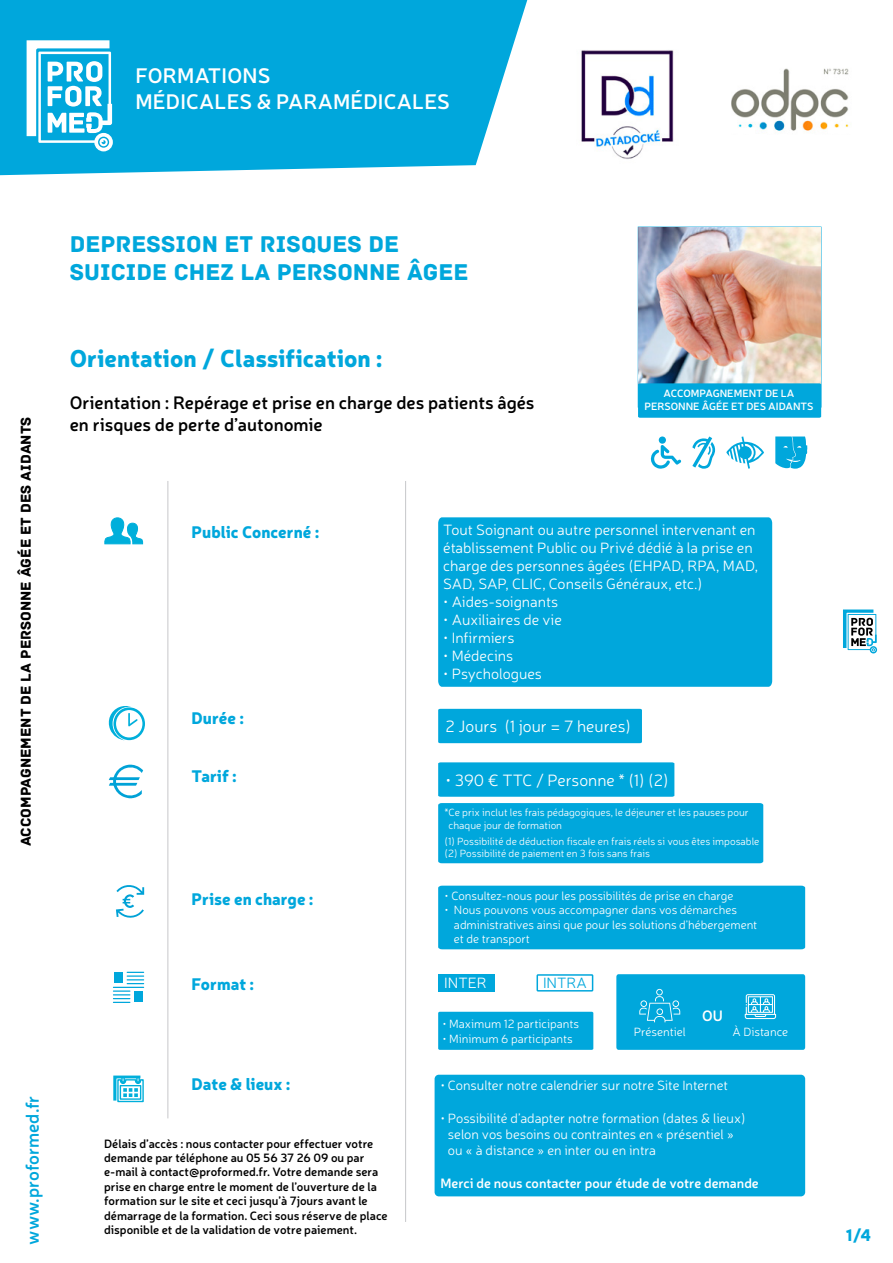
<style>
.page{position:relative;width:893px;height:1263px;background:#fff}
.page>*{position:absolute;margin:0;border:0;box-sizing:border-box;transform-origin:0 0}
.t1{font:900 25.5px "Neris";color:#00acd8}
.t2{font:24px/28.8px "Archive";color:#00a7dc}
.t3{font:900 24px "Neris";color:#00a7dc}
.t4{font:600 21px/25.2px "Neris";letter-spacing:.01em;color:#fff}
.t5{font:600 18px/21.6px "Neris";color:#000}
.t6{font:600 18px "Neris";color:#00a7dc}
.t7{font:900 16.5px "Neris";color:#00a7dc}
.t8{font:300 16.5px "Neris";color:#fff}
.t9{font:300 15px/18px "Neris";color:#fff}
.t10{font:15px "Archive";color:#000}
.t11{font:300 15px "Neris";color:#00a7dc}
.t12{font:600 15px "Neris";color:#fff}
.t13{font:300 13.5px/16.2px "Neris";color:#fff}
.t14{font:600 13.5px "Neris";color:#fff}
.t15{font:600 12px/14.4px "Neris";color:#000}
.t16{font:300 12px/14.4px "Neris";color:#fff}
.t17{font:300 10.5px/12.6px "Neris";color:#fff}
.t18{font:600 10.5px/12.6px "Neris";color:#fff;text-align:center}
</style>
<div class="page">
<svg style="left:843px;top:609px;width:34px;height:44px"></svg>
<svg style="left:0;top:0;width:527px;height:175px;background:#15aede"></svg>
<img style="left:581px;top:50px;width:93px;height:109px">
<img style="left:731px;top:68px;width:118px;height:63px">
<svg style="left:27px;top:40px;width:86px;height:111px"></svg>
<img style="left:638px;top:227px;width:183px;height:156px">
<div style="left:638px;top:383px;width:183px;height:35px;background:#00a7dc"></div>
<div style="left:438px;top:709px;width:204px;height:34px;background:#00a7dc"></div>
<div style="left:438px;top:762px;width:236px;height:35px;background:#00a7dc"></div>
<div style="left:438px;top:803px;width:325px;height:60px;background:#00a7dc"></div>
<div style="left:438px;top:886px;width:367px;height:63px;background:#00a7dc"></div>
<div style="left:438px;top:1012px;width:155px;height:38px;background:#00a7dc;border-radius:2px"></div>
<div style="left:616px;top:974px;width:189px;height:76px;background:#00a7dc;border-radius:2px"></div>
<div style="left:435px;top:1075px;width:370px;height:121px;background:#00a7dc;border-radius:4px"></div>
<div style="left:438px;top:974px;width:57px;height:17px;background:#00a7dc"></div>
<div style="left:536px;top:974px;width:57px;height:17px;border:2px solid #00a7dc"></div>
<hr style="left:405px;top:481px;width:1px;height:741px;background:#c7c8ca">
<hr style="left:168px;top:481px;width:1px;height:637px;background:#c7c8ca">
<svg style="left:104px;top:517px;width:40px;height:28px"></svg>
<svg style="left:108px;top:706px;width:37px;height:34px"></svg>
<svg style="left:109px;top:765px;width:34px;height:33px"></svg>
<svg style="left:116px;top:885px;width:28px;height:33px"></svg>
<svg style="left:639px;top:989px;width:41px;height:33px"></svg>
<svg style="left:745px;top:994px;width:31px;height:25px"></svg>
<svg style="left:113px;top:1075px;width:31px;height:28px"></svg>
<div style="left:134px;top:992px;width:9px;height:10px;background:#00a7dc"></div>
<div style="left:114px;top:973px;width:9px;height:10px;background:#00a7dc"></div>
<svg style="left:127px;top:972px;width:17px;height:12px"></svg>
<hr style="left:113px;top:987px;width:31px;height:1px;background:#00a7dc">
<svg style="left:113px;top:990px;width:17px;height:13px"></svg>
<div style="left:438px;top:517px;width:334px;height:170px;background:#00a7dc"></div>
<svg style="left:692px;top:436px;width:23px;height:33px"></svg>
<svg style="left:651px;top:436px;width:30px;height:33px"></svg>
<svg style="left:726px;top:436px;width:38px;height:33px"></svg>
<svg style="left:775px;top:436px;width:32px;height:33px"></svg>
<h3 class="t4" style="left:135px;top:62px;width:316px">FORMATIONS<br>MÉDICALES &amp; PARAMÉDICALES</h3>
<p class="t10" style="left:17px;top:846px;width:431px;rotate:-90deg">ACCOMPAGNEMENT DE LA PERSONNE ÂGÉE ET DES AIDANTS</p>
<h3 class="t6" style="left:20px;top:1244px;width:151px;rotate:-90deg">www.proformed.fr</h3>
<h2 class="t2" style="left:70px;top:229px;width:400px">DEPRESSION ET RISQUES DE<br>SUICIDE CHEZ LA PERSONNE ÂGEE</h2>
<h2 class="t3" style="left:70px;top:340px;width:314px">Orientation / Classification :</h2>
<h3 class="t5" style="left:70px;top:391px;width:466px">Orientation : Repérage et prise en charge des patients âgés en risques de perte d’autonomie</h3>
<p class="t18" style="left:644px;top:387px;width:171px">ACCOMPAGNEMENT DE LA<br>PERSONNE ÂGÉE ET DES AIDANTS</p>
<h3 class="t7" style="left:192px;top:520px;width:129px">Public Concerné :</h3>
<h3 class="t7" style="left:192px;top:706px;width:54px">Durée :</h3>
<h3 class="t7" style="left:192px;top:764px;width:47px">Tarif :</h3>
<h3 class="t7" style="left:192px;top:886px;width:123px">Prise en charge :</h3>
<h3 class="t7" style="left:192px;top:972px;width:64px">Format :</h3>
<h3 class="t7" style="left:192px;top:1072px;width:100px">Date &amp; lieux :</h3>
<p class="t15" style="left:104px;top:1136px;width:285px">Délais d’accès : nous contacter pour effectuer votre demande par téléphone au 05 56 37 26 09 ou par e-mail à contact@proformed.fr. Votre demande sera prise en charge entre le moment de l’ouverture de la formation sur le site et ceci jusqu’à 7jours avant le démarrage de la formation. Ceci sous réserve de place disponible et de la validation de votre paiement.</p>
<p class="t9" style="left:443px;top:520px;width:316px">Tout Soignant ou autre personnel intervenant en établissement Public ou Privé dédié à la prise en charge des personnes âgées (EHPAD, RPA, MAD, SAD, SAP, CLIC, Conseils Généraux, etc.)</p>
<p class="t9" style="left:443px;top:592px;width:116px">• Aides-soignants</p>
<p class="t9" style="left:443px;top:610px;width:120px">• Auxiliaires de vie</p>
<p class="t9" style="left:443px;top:628px;width:73px">• Infirmiers</p>
<p class="t9" style="left:443px;top:646px;width:71px">• Médecins</p>
<p class="t9" style="left:443px;top:664px;width:100px">• Psychologues</p>
<h3 class="t8" style="left:446px;top:716px;width:187px">2 Jours (1 jour = 7 heures)</h3>
<h3 class="t8" style="left:446px;top:770px;width:225px">• 390 € TTC / Personne * (1) (2)</h3>
<p class="t17" style="left:449px;top:806px;width:302px;text-indent:-4px">*Ce prix inclut les frais pédagogiques, le déjeuner et les pauses pour chaque jour de formation</p>
<p class="t17" style="left:445px;top:834px;width:316px">(1) Possibilité de déduction fiscale en frais réels si vous êtes imposable (2) Possibilité de paiement en 3 fois sans frais</p>
<p class="t16" style="left:445px;top:888px;width:290px">• Consultez-nous pour les possibilités de prise en charge</p>
<p class="t16" style="left:454px;top:902px;width:305px;text-indent:-9px">• Nous pouvons vous accompagner dans vos démarches administratives ainsi que pour les solutions d’hébergement et de transport</p>
<p class="t9" style="left:444px;top:973px;width:44px">INTER</p>
<p class="t11" style="left:543px;top:973px;width:45px">INTRA</p>
<p class="t16" style="left:442px;top:1016px;width:138px">• Maximum 12 participants</p>
<p class="t16" style="left:442px;top:1031px;width:132px">• Minimum 6 participants</p>
<p class="t16" style="left:634px;top:1024px;width:54px">Présentiel</p>
<p class="t12" style="left:702px;top:1006px;width:22px">OU</p>
<p class="t16" style="left:733px;top:1024px;width:57px">À Distance</p>
<p class="t13" style="left:440px;top:1077px;width:289px">• Consulter notre calendrier sur notre Site Internet</p>
<p class="t13" style="left:448px;top:1109px;width:299px;text-indent:-8px">• Possibilité d’adapter notre formation (dates &amp; lieux) selon vos besoins ou contraintes en « présentiel » ou « à distance » en inter ou en intra</p>
<p class="t14" style="left:440px;top:1173px;width:320px">Merci de nous contacter pour étude de votre demande</p>
<h1 class="t1" style="left:844px;top:1213px;width:32px">33</h1>
<h3 class="t7" style="left:846px;top:1223px;width:26px">1/4</h3>
</div>
